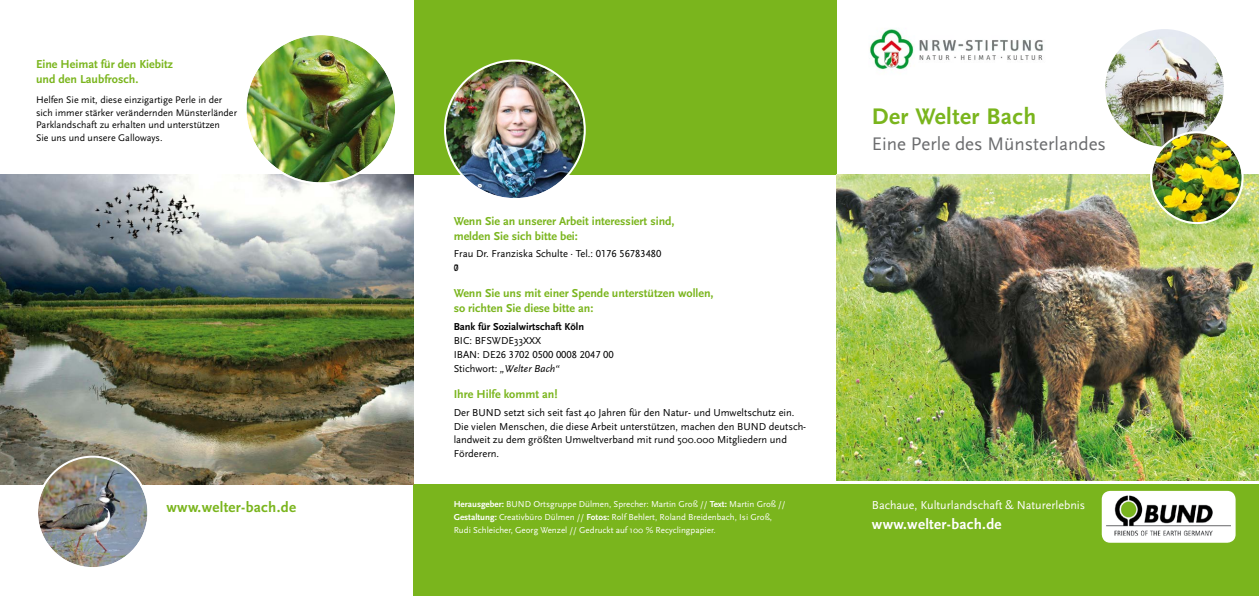
<style>
.page{position:relative;width:1259px;height:596px;background:#fff}
.page>*{position:absolute;margin:0;border:0;box-sizing:border-box;transform-origin:0 0}
.t1{font:700 23.5px "Scala Sans";letter-spacing:.02em;color:#7ab51d}
.t2{font:19px "Scala Sans";color:#6b6c6e}
.t3{font:700 15px "Scala Sans";letter-spacing:.02em;color:#fff}
.t4{font:700 15px "Scala Sans";letter-spacing:.02em;color:#7ab51d}
.t5{font:700 12px/15px "Scala Sans";color:#7ab51d}
.t6{font:12px "Scala Sans";color:#fff}
.t7{font:10.5px/13.5px "Scala Sans";color:#000}
.t8{font:700 10.5px "Scala Sans";color:#000}
.t9{font:10.5px "Scala Sans Caps";color:#000}
.t10{font:italic 10.5px "Scala Sans";color:#000}
.t11{font:10px/12.5px "Scala Sans";color:#000}
.t12{font:9px/13px "Scala Sans";color:#fff}
.s1{font-family:"Scala Sans Caps"}
.s2{font-family:"Scala Sans"}
.s3{font-style:normal}
.s4{font-weight:700}
</style>
<div class="page">
<div style="left:414px;top:484px;width:845px;height:111px;background:#7ab51d"></div>
<div style="left:414px;top:0;width:422px;height:174px;background:#7ab51d"></div>
<img style="left:836px;top:174px;width:423px;height:306px">
<img style="left:869px;top:29px;width:174px;height:41px">
<div style="left:1101px;top:490px;width:134px;height:52px;background:#fff;border-radius:9px"></div>
<img style="left:1106px;top:495px;width:124px;height:41px">
<img style="left:1105px;top:29px;width:118px;height:117px">
<img style="left:1152px;top:133px;width:89px;height:89px">
<div style="left:1150px;top:131px;width:93px;height:93px;border:2px solid #fff;border-radius:50%"></div>
<img style="left:0;top:174px;width:414px;height:310px">
<img style="left:446px;top:62px;width:138px;height:135px">
<img style="left:246px;top:36px;width:149px;height:146px">
<img style="left:38px;top:457px;width:109px;height:109px;border-radius:55px">
<div style="left:36px;top:455px;width:113px;height:113px;border:2px solid #fff;border-radius:50%"></div>
<p class="t5" style="left:36px;top:57px;width:138px">Eine Heimat für den Kiebitz und den Laubfrosch.</p>
<p class="t11" style="left:36px;top:94px;width:202px">Helfen Sie mit, diese einzigartige Perle in der sich immer stärker verändernden Münsterländer Parklandschaft zu erhalten und unterstützen<br>Sie uns und unsere Galloways.</p>
<p class="t5" style="left:454px;top:213px;width:222px">Wenn Sie an unserer Arbeit interessiert sind, melden Sie sich bitte bei:</p>
<p class="t7" style="left:454px;top:247px;width:209px">Frau Dr. Franziska Schulte · Tel.: <span class="s1">0176 56783480</span></p>
<p class="t5" style="left:454px;top:286px;width:261px">Wenn Sie uns mit einer Spende unterstützen wollen, so richten Sie diese bitte an:</p>
<p class="t8" style="left:454px;top:321px;width:132px">Bank für Sozialwirtschaft Köln</p>
<p class="t7" style="left:454px;top:334px;width:89px">BIC: BFSWDE33XXX</p>
<p class="t9" style="left:454px;top:349px;width:162px"><span class="s2">IBAN: DE</span>26 3702 0500 0008 2047 00</p>
<p class="t10" style="left:454px;top:363px;width:108px"><span class="s3">Stichwort:</span> „Welter Bach“</p>
<p class="t5" style="left:454px;top:387px;width:105px">Ihre Hilfe kommt an!</p>
<p class="t7" style="left:454px;top:406px;width:354px">Der BUND setzt sich seit fast 40 Jahren für den Natur- und Umweltschutz ein.<br>Die vielen Menschen, die diese Arbeit unterstützen, machen den BUND deutsch&shy;landweit zu dem größten Umweltverband mit rund 500.000 Mitgliedern und Förderern.</p>
<h3 class="t4" style="left:166px;top:498px;width:131px">www.welter-bach.de</h3>
<p class="t12" style="left:454px;top:497px;width:333px"><span class="s4">Herausgeber:</span> BUND Ortsgruppe Dülmen, Sprecher: Martin Groß // <span class="s4">Text:</span> Martin Groß //<br><span class="s4">Gestaltung:</span> Creativbüro Dülmen // <span class="s4">Fotos:</span> Rolf Behlert, Roland Breidenbach, Isi Groß,<br>Rudi Schleicher, Georg Wenzel // Gedruckt auf 100 % Recyclingpapier.</p>
<h1 class="t1" style="left:872px;top:104px;width:166px">Der Welter Bach</h1>
<h2 class="t2" style="left:872px;top:133px;width:236px">Eine Perle des Münsterlandes</h2>
<p class="t6" style="left:872px;top:498px;width:215px">Bachaue, Kulturlandschaft &amp; Naturerlebnis</p>
<h3 class="t3" style="left:872px;top:515px;width:131px">www.welter-bach.de</h3>
</div>
